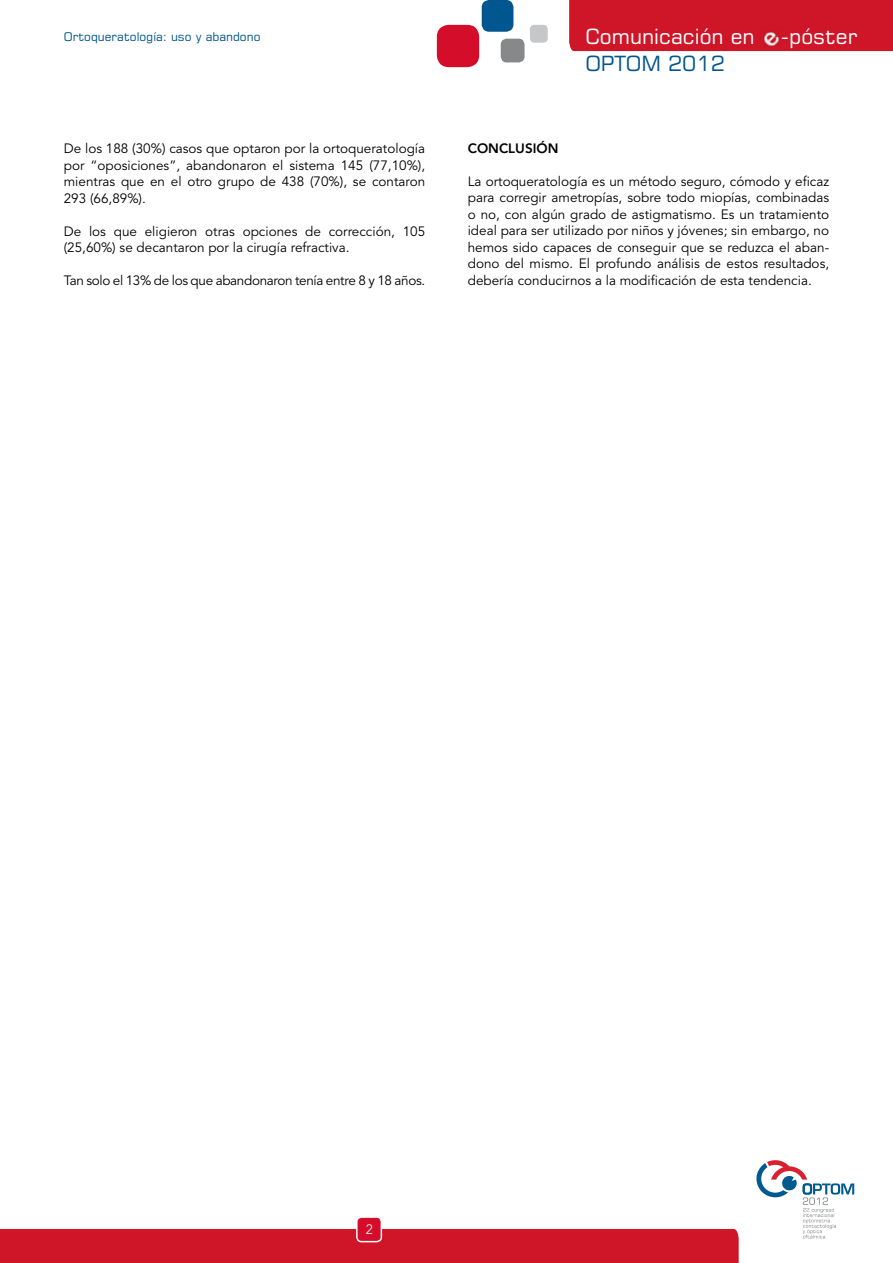
<style>
.page{position:relative;width:893px;height:1263px;background:#fff}
.page>*{position:absolute;margin:0;border:0;box-sizing:border-box;transform-origin:0 0}
.t1{font:21px "Square 721";color:#fff}
.t2{font:21px "Square 721";color:#00568e}
.t3{font:13.5px/16.5px "Avenir";color:#000;text-align:justify}
.t4{font:13.5px "Avenir";letter-spacing:-.025em;color:#000}
.t5{font:800 13.5px "Avenir";color:#000}
.t6{font:300 13.5px "Avenir";color:#fff}
.t7{font:12px "Square 721";color:#00568e}
</style>
<div class="page">
<div style="left:437px;top:25px;width:42px;height:42px;background:#d40e2a;border-radius:12px"></div>
<div style="left:482px;top:0;width:31px;height:32px;background:#00568e;border-radius:7px"></div>
<div style="left:501px;top:39px;width:24px;height:23px;background:#87888a;border-radius:6px"></div>
<div style="left:530px;top:25px;width:18px;height:18px;background:#c6c7c8;border-radius:4px"></div>
<div style="left:569px;top:0;width:324px;height:51px;background:#ce1628"></div>
<svg style="left:756px;top:1160px;width:98px;height:78px"></svg>
<div style="left:0;top:1229px;width:739px;height:34px;background:#ce1628"></div>
<div style="left:357px;top:1217px;width:24px;height:24px;background:#d40e2a;border-radius:5px"></div>
<div style="left:356px;top:1216px;width:26px;height:26px;border:1px solid #fff;border-radius:5px"></div>
<img style="left:764px;top:30px;width:15px;height:16px">
<p class="t7" style="left:64px;top:29px;width:198px">Ortoqueratología: uso y abandono</p>
<p class="t3" style="left:64px;top:140px;width:363px">De los 188 (30%) casos que optaron por la ortoqueratología por “oposiciones”, abandonaron el sistema 145 (77,10%), mientras que en el otro grupo de 438 (70%), se contaron 293 (66,89%).</p>
<p class="t3" style="left:64px;top:223px;width:363px">De los que eligieron otras opciones de corrección, 105 (25,60%) se decantaron por la cirugía refractiva.</p>
<p class="t4" style="left:64px;top:273px;width:363px">Tan solo el 13% de los que abandonaron tenía entre 8 y 18 años.</p>
<h1 class="t1" style="left:585px;top:23px;width:274px">Comunicación en -póster</h1>
<h1 class="t2" style="left:585px;top:50px;width:141px">OPTOM 2012</h1>
<p class="t5" style="left:468px;top:140px;width:92px">CONCLUSIÓN</p>
<p class="t3" style="left:468px;top:173px;width:363px">La ortoqueratología es un método seguro, cómodo y eficaz para corregir ametropías, sobre todo miopías, combinadas o no, con algún grado de astigmatismo. Es un tratamiento ideal para ser utilizado por niños y jóvenes; sin embargo, no hemos sido capaces de conseguir que se reduzca el aban&shy;dono del mismo. El profundo análisis de estos resultados, debería conducirnos a la modificación de esta tendencia.</p>
<p class="t6" style="left:366px;top:1222px;width:9px">2</p>
</div>
